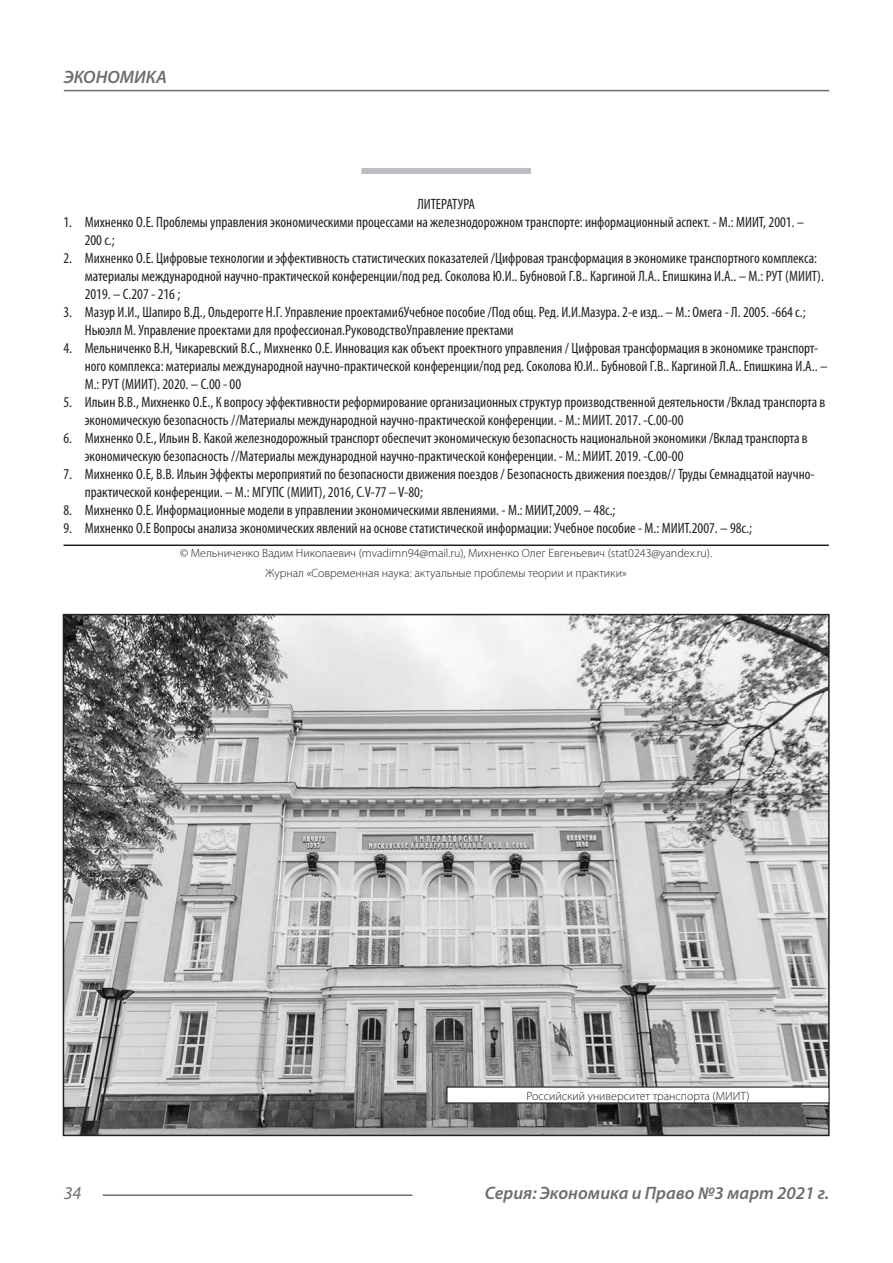
<style>
.page{position:relative;width:893px;height:1263px;background:#fff}
.page>*{position:absolute;margin:0;border:0;box-sizing:border-box;transform-origin:0 0}
.t1{font:italic 600 18px "Myriad Pro";color:#6c6d70}
.t2{font:italic 18px "Myriad Pro";color:#6c6d70}
.Библиография_Литерат{font:condensed 15px/18px "Myriad Pro";color:#231f20}
.Автор_копирайт{font:300 12px "Myriad Pro";color:#231f20}
</style>
<div class="page">
<hr style="left:103px;top:1194px;width:309px;height:2px;background:#6c6d70">
<hr style="left:64px;top:90px;width:765px;height:1px;background:#6c6d70">
<div style="left:361px;top:168px;width:170px;height:6px;background:#bcbdc0"></div>
<hr style="left:63px;top:544px;width:766px;height:2px;background:#231f20">
<img style="left:66px;top:617px;width:761px;height:516px">
<div style="left:447px;top:1087px;width:382px;height:16px;background:#fff"></div>
<p class="t1" style="left:64px;top:66px;width:105px">ЭКОНОМИКА</p>
<p class="Библиография_Литерат" style="left:417px;top:195px;width:59px">ЛИТЕРАТУРА</p>
<p class="Библиография_Литерат" style="left:85px;top:213px;width:721px;text-indent:-21px">1. Михненко О.Е. Проблемы управления экономическими процессами на железнодорожном транспорте: информационный аспект. - М.: МИИТ, 2001. –<br>200 с.;</p>
<p class="Библиография_Литерат" style="left:85px;top:249px;width:741px;text-indent:-21px">2. Михненко О.Е. Цифровые технологии и эффективность статистических показателей /Цифровая трансформация в экономике транспортного комплекса: материалы международной научно-практической конференции/под ред. Соколова Ю.И.. Бубновой Г.В.. Каргиной Л.А.. Епишкина И.А.. – М.: РУТ (МИИТ).<br>2019. – С.207 - 216 ;</p>
<p class="Библиография_Литерат" style="left:85px;top:303px;width:722px;text-indent:-21px">3. Мазур И.И., Шапиро В.Д., Ольдерогге Н.Г. Управление проектами6Учебное пособие /Под общ. Ред. И.И.Мазура. 2-е изд.. – М.: Омега - Л. 2005. -664 с.;<br>Ньюэлл М. Управление проектами для профессионал.РуководствоУправление пректами</p>
<p class="Библиография_Литерат" style="left:85px;top:339px;width:744px;text-indent:-21px">4. Мельниченко В.Н, Чикаревский В.С., Михненко О.Е. Инновация как объект проектного управления / Цифровая трансформация в экономике транспорт&shy;ного комплекса: материалы международной научно-практической конференции/под ред. Соколова Ю.И.. Бубновой Г.В.. Каргиной Л.А.. Епишкина И.А.. –<br>М.: РУТ (МИИТ). 2020. – С.00 - 00</p>
<p class="Библиография_Литерат" style="left:85px;top:393px;width:742px;text-indent:-21px">5. Ильин В.В., Михненко О.Е., К вопросу эффективности реформирование организационных структур производственной деятельности /Вклад транспорта в экономическую безопасность //Материалы международной научно-практической конференции. - М.: МИИТ. 2017. -С.00-00</p>
<p class="Библиография_Литерат" style="left:85px;top:429px;width:725px;text-indent:-21px">6. Михненко О.Е., Ильин В. Какой железнодорожный транспорт обеспечит экономическую безопасность национальной экономики /Вклад транспорта в экономическую безопасность //Материалы международной научно-практической конференции. - М.: МИИТ. 2019. -С.00-00</p>
<p class="Библиография_Литерат" style="left:85px;top:465px;width:731px;text-indent:-21px">7. Михненко О.Е, В.В. Ильин Эффекты мероприятий по безопасности движения поездов / Безопасность движения поездов// Труды Семнадцатой научно&shy;практической конференции. – М.: МГУПС (МИИТ), 2016, С.V-77 – V-80;</p>
<p class="Библиография_Литерат" style="left:63px;top:501px;width:553px">8. Михненко О.Е. Информационные модели в управлении экономическими явлениями. - М.: МИИТ,2009. – 48с.;</p>
<p class="Библиография_Литерат" style="left:63px;top:519px;width:690px">9. Михненко О.Е Вопросы анализа экономических явлений на основе статистической информации: Учебное пособие - М.: МИИТ.2007. – 98с.;</p>
<p class="Автор_копирайт" style="left:180px;top:546px;width:533px">© Мельниченко Вадим Николаевич (mvadimn94@mail.ru), Михненко Олег Евгеньевич (stat0243@yandex.ru).</p>
<p class="Автор_копирайт" style="left:266px;top:566px;width:363px">Журнал «Современная наука: актуальные проблемы теории и практики»</p>
<p class="Автор_копирайт" style="left:526px;top:1088px;width:225px">Российский университет транспорта (МИИТ)</p>
<p class="t2" style="left:64px;top:1182px;width:19px">34</p>
<p class="t1" style="left:485px;top:1182px;width:346px">Серия: Экономика и Право №3 март 2021 г.</p>
</div>
